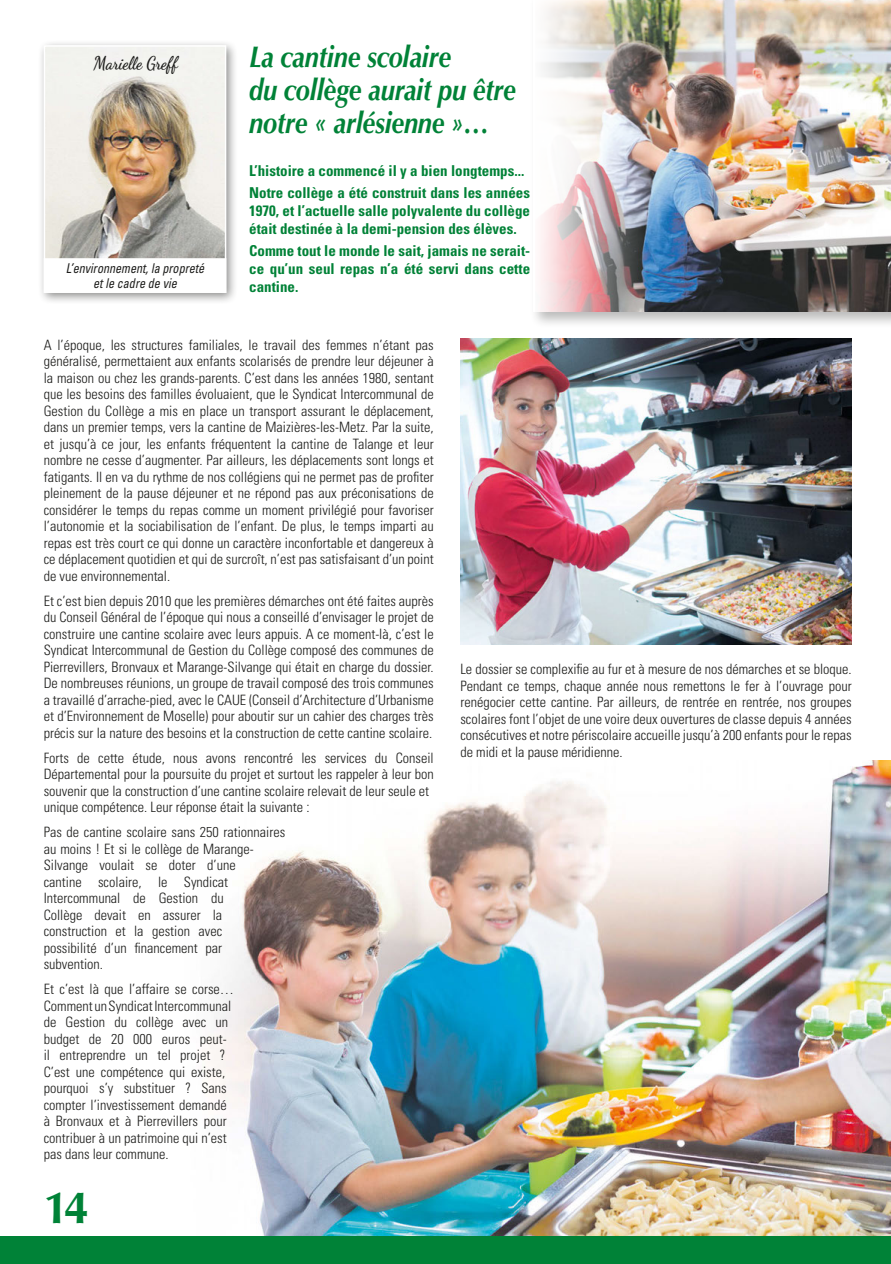
<style>
.page{position:relative;width:891px;height:1264px;background:#fff}
.page>*{position:absolute;margin:0;border:0;box-sizing:border-box;transform-origin:0 0}
.t1{font:700 45px "Optima";color:#008237}
.Titre_environnement{font:italic 700 30px/33px "Optima";letter-spacing:-.01em;color:#008237;scale:.85 1}
.t2{font:700 18px "Dancing Script";color:#1d1d1b;scale:.9 1}
.Texte_INTRO{font:700 condensed 15px/18px "Univers";color:#008237;text-align:justify}
.Texte_de_base{font:300 condensed 14.25px/16.5px "Univers";color:#1d1d1b;text-align:justify}
.t3{font:italic condensed 13.5px/15px "Univers";color:#1d1d1b;text-align:center;scale:.9 1}
</style>
<div class="page">
<div style="left:529px;top:0;width:362px;height:329px;background:#1d1d1b;opacity:.3"></div>
<img style="left:536px;top:0;width:355px;height:312px">
<img style="left:210px;top:761px;width:681px;height:475px">
<div style="left:0;top:1236px;width:891px;height:28px;background:#008237"></div>
<img style="left:460px;top:338px;width:392px;height:307px">
<div style="left:38px;top:39px;width:201px;height:266px;background:#1d1d1b;opacity:.5"></div>
<img style="left:47px;top:48px;width:176px;height:210px">
<div style="left:44px;top:45px;width:182px;height:248px;border:2px solid #fff"></div>
<div style="left:44px;top:258px;width:182px;height:35px;background:#fff;border:2px solid #fff"></div>
<p class="t2" style="left:94px;top:50px;width:95px">Marielle Greff</p>
<p class="t3" style="left:66px;top:261px;width:155px">L’environnement, la propreté et le cadre de vie</p>
<p class="Titre_environnement" style="left:249px;top:41px;width:315px">La cantine scolaire<br>du collège aurait pu être notre « arlésienne »…</p>
<p class="Texte_INTRO" style="left:249px;top:161px;width:277px">L’histoire a commencé il y a bien longtemps...</p>
<p class="Texte_INTRO" style="left:249px;top:183px;width:282px">Notre collège a été construit dans les années 1970, et l’actuelle salle polyvalente du collège était destinée à la demi-pension des élèves.</p>
<p class="Texte_INTRO" style="left:249px;top:242px;width:282px">Comme tout le monde le sait, jamais ne serait&shy;ce qu’un seul repas n’a été servi dans cette cantine.</p>
<p class="Texte_de_base" style="left:44px;top:336px;width:392px">A l’époque, les structures familiales, le travail des femmes n’étant pas généralisé, permettaient aux enfants scolarisés de prendre leur déjeuner à la maison ou chez les grands-parents. C’est dans les années 1980, sentant que les besoins des familles évoluaient, que le Syndicat Intercommunal de Gestion du Collège a mis en place un transport assurant le déplacement, dans un premier temps, vers la cantine de Maizières-les-Metz. Par la suite, et jusqu’à ce jour, les enfants fréquentent la cantine de Talange et leur nombre ne cesse d’augmenter. Par ailleurs, les déplacements sont longs et fatigants. Il en va du rythme de nos collégiens qui ne permet pas de profiter pleinement de la pause déjeuner et ne répond pas aux préconisations de considérer le temps du repas comme un moment privilégié pour favoriser l’autonomie et la sociabilisation de l’enfant. De plus, le temps imparti au repas est très court ce qui donne un caractère inconfortable et dangereux à ce déplacement quotidien et qui de surcroît, n’est pas satisfaisant d’un point de vue environnemental.</p>
<p class="Texte_de_base" style="left:44px;top:592px;width:392px">Et c’est bien depuis 2010 que les premières démarches ont été faites auprès du Conseil Général de l’époque qui nous a conseillé d’envisager le projet de construire une cantine scolaire avec leurs appuis. A ce moment-là, c’est le Syndicat Intercommunal de Gestion du Collège composé des communes de Pierrevillers, Bronvaux et Marange-Silvange qui était en charge du dossier.<br>De nombreuses réunions, un groupe de travail composé des trois communes a travaillé d’arrache-pied, avec le CAUE (Conseil d’Architecture d’Urbanisme et d’Environnement de Moselle) pour aboutir sur un cahier des charges très précis sur la nature des besoins et la construction de cette cantine scolaire.</p>
<p class="Texte_de_base" style="left:44px;top:749px;width:392px;text-align:left">Forts de cette étude, nous avons rencontré les services du Conseil Départemental pour la poursuite du projet et surtout les rappeler à leur bon souvenir que la construction d’une cantine scolaire relevait de leur seule et unique compétence. Leur réponse était la suivante :</p>
<p class="Texte_de_base" style="left:44px;top:824px;width:243px;text-align:left">Pas de cantine scolaire sans 250 rationnaires au moins ! Et si le collège de Marange-<br>Silvange voulait se doter d’une<br>cantine scolaire, le Syndicat<br>Intercommunal de Gestion du<br>Collège devait en assurer la construction et la gestion avec<br>possibilité d’un financement par<br>subvention.</p>
<p class="Texte_de_base" style="left:44px;top:981px;width:192px;text-align:left">Et c’est là que l’affaire se corse…<br>Comment un Syndicat Intercommunal de Gestion du collège avec un budget de 20 000 euros peut&shy;il entreprendre un tel projet ?<br>C’est une compétence qui existe, pourquoi s’y substituer ? Sans compter l’investissement demandé à Bronvaux et à Pierrevillers pour contribuer à un patrimoine qui n’est pas dans leur commune.</p>
<p class="t1" style="left:44px;top:1181px;width:47px">14</p>
<p class="Texte_de_base" style="left:460px;top:661px;width:393px">Le dossier se complexifie au fur et à mesure de nos démarches et se bloque.<br>Pendant ce temps, chaque année nous remettons le fer à l’ouvrage pour renégocier cette cantine. Par ailleurs, de rentrée en rentrée, nos groupes scolaires font l’objet de une voire deux ouvertures de classe depuis 4 années consécutives et notre périscolaire accueille jusqu’à 200 enfants pour le repas de midi et la pause méridienne.</p>
</div>
